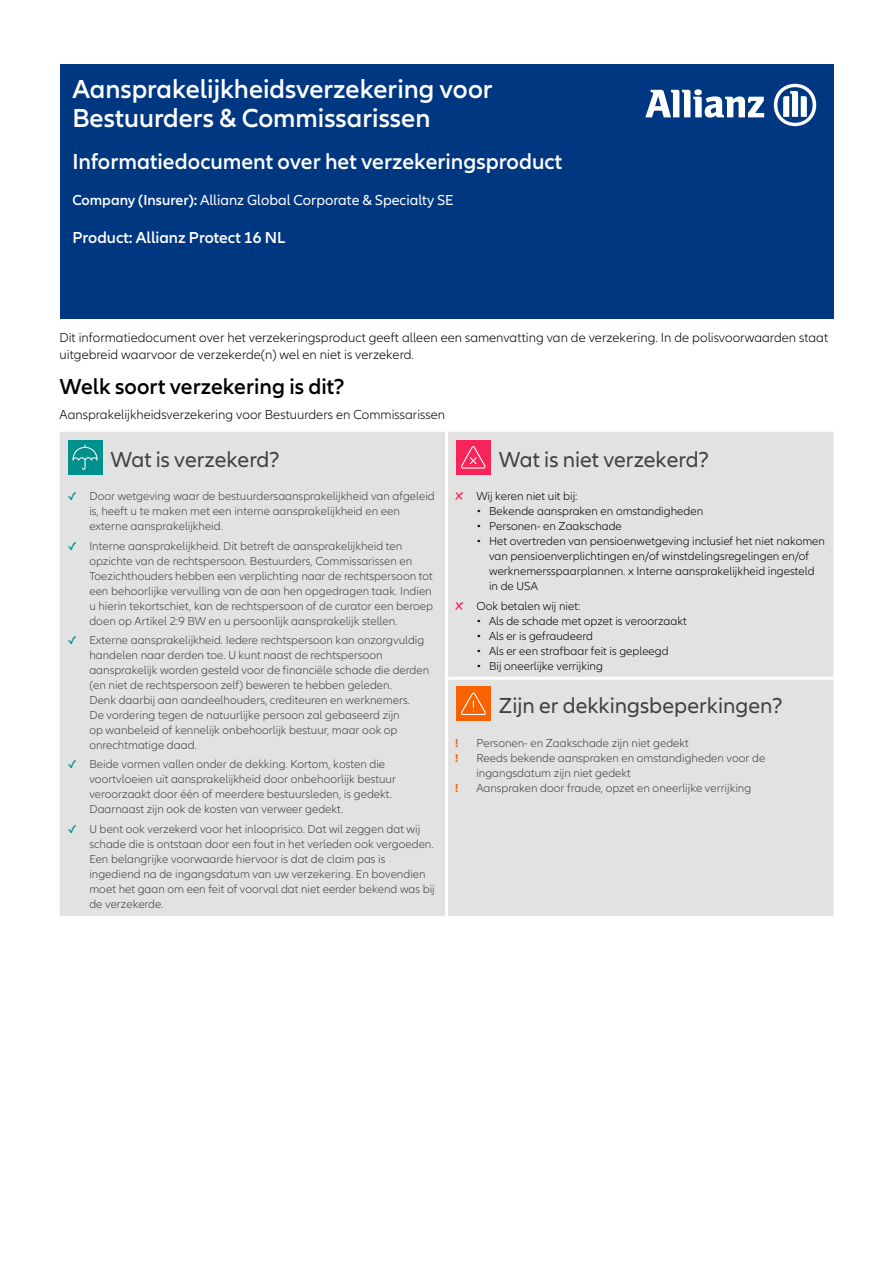
<style>
.page{position:relative;width:893px;height:1263px;background:#fff}
.page>*{position:absolute;margin:0;border:0;box-sizing:border-box;transform-origin:0 0}
.t1{font:600 27px/29.2px "Allianz Neo";color:#fff}
.t2{font:22.5px "Allianz Neo";color:#414141}
.t3{font:600 22.5px "Allianz Neo";color:#fff}
.t4{font:600 22.5px "Allianz Neo";color:#000}
.t5{font:600 16.5px "Allianz Neo";color:#fff}
.t6{font:15px "Allianz Neo";color:#fff}
.t7{font:300 13.5px/16.5px "Allianz Neo";color:#000}
.t8{font:300 12px/15px "Allianz Neo";color:#414141}
.t9{font:300 12px/15px "Allianz Neo";color:#000}
.t10{font:700 12px "Allianz Neo";color:#f86200}
.s1{font-weight:600}
.s2{font-weight:600;color:#00908d}
.s3{font-weight:600;color:#f62459}
</style>
<div class="page">
<div style="left:60px;top:65px;width:773px;height:254px;background:#003781"></div>
<div style="left:60px;top:432px;width:773px;height:484px;background:#e2e2e2"></div>
<hr style="left:445px;top:677px;width:388px;height:3px;background:#fff">
<hr style="left:445px;top:432px;width:3px;height:51px;background:#fff">
<hr style="left:445px;top:483px;width:3px;height:194px;background:#fff">
<hr style="left:445px;top:680px;width:3px;height:49px;background:#fff">
<hr style="left:445px;top:729px;width:3px;height:187px;background:#fff">
<div style="left:68px;top:440px;width:34px;height:34px;background:#00908d"></div>
<svg style="left:72px;top:445px;width:26px;height:25px"></svg>
<div style="left:456px;top:440px;width:34px;height:34px;background:#f62459"></div>
<svg style="left:461px;top:446px;width:25px;height:23px"></svg>
<div style="left:456px;top:687px;width:34px;height:34px;background:#f86200"></div>
<svg style="left:461px;top:692px;width:25px;height:23px"></svg>
<svg style="left:645px;top:89px;width:119px;height:29px"></svg>
<svg style="left:774px;top:84px;width:42px;height:42px"></svg>
<h1 class="t1" style="left:72px;top:75px;width:422px">Aansprakelijkheidsverzekering voor<br>Bestuurders &amp; Commissarissen</h1>
<h2 class="t3" style="left:72px;top:149px;width:491px">Informatiedocument over het verzekeringsproduct</h2>
<p class="t6" style="left:72px;top:191px;width:383px"><span class="s1">Company (Insurer):</span> Allianz Global Corporate &amp; Specialty SE</p>
<h3 class="t5" style="left:72px;top:228px;width:214px">Product: Allianz Protect 16 NL</h3>
<p class="t7" style="left:60px;top:330px;width:770px">Dit informatiedocument over het verzekeringsproduct geeft alleen een samenvatting van de verzekering. In de polisvoorwaarden staat uitgebreid waarvoor de verzekerde(n) wel en niet is verzekerd.</p>
<h2 class="t4" style="left:60px;top:374px;width:287px">Welk soort verzekering is dit?</h2>
<p class="t7" style="left:60px;top:407px;width:387px">Aansprakelijkheidsverzekering voor Bestuurders en Commissarissen</p>
<h2 class="t2" style="left:110px;top:446px;width:171px">Wat is verzekerd?</h2>
<h2 class="t2" style="left:499px;top:446px;width:211px">Wat is niet verzekerd?</h2>
<p class="t8" style="left:89px;top:489px;width:347px;text-indent:-21px"><span class="s2">✓</span> Door wetgeving waar de bestuurdersaansprakelijkheid van afgeleid is, heeft u te maken met een interne aansprakelijkheid en een externe aansprakelijkheid.</p>
<p class="t8" style="left:89px;top:539px;width:345px;text-indent:-21px"><span class="s2">✓</span> Interne aansprakelijkheid. Dit betreft de aansprakelijkheid ten opzichte van de rechtspersoon. Bestuurders, Commissarissen en Toezichthouders hebben een verplichting naar de rechtspersoon tot een behoorlijke vervulling van de aan hen opgedragen taak. Indien u hierin tekortschiet, kan de rechtspersoon of de curator een beroep doen op Artikel 2:9 BW en u persoonlijk aansprakelijk stellen.</p>
<p class="t8" style="left:89px;top:633px;width:341px;text-indent:-21px"><span class="s2">✓</span> Externe aansprakelijkheid. Iedere rechtspersoon kan onzorgvuldig handelen naar derden toe. U kunt naast de rechtspersoon aansprakelijk worden gesteld voor de financiële schade die derden (en niet de rechtspersoon zelf) beweren te hebben geleden.<br>Denk daarbij aan aandeelhouders, crediteuren en werknemers.<br>De vordering tegen de natuurlijke persoon zal gebaseerd zijn<br>op wanbeleid of kennelijk onbehoorlijk bestuur, maar ook op onrechtmatige daad.</p>
<p class="t8" style="left:89px;top:757px;width:308px;text-indent:-21px"><span class="s2">✓</span> Beide vormen vallen onder de dekking. Kortom, kosten die voortvloeien uit aansprakelijkheid door onbehoorlijk bestuur veroorzaakt door één of meerdere bestuursleden, is gedekt.<br>Daarnaast zijn ook de kosten van verweer gedekt.</p>
<p class="t8" style="left:89px;top:821px;width:347px;text-indent:-21px"><span class="s2">✓</span> U bent ook verzekerd voor het inlooprisico. Dat wil zeggen dat wij schade die is ontstaan door een fout in het verleden ook vergoeden.<br>Een belangrijke voorwaarde hiervoor is dat de claim pas is ingediend na de ingangsdatum van uw verzekering. En bovendien moet het gaan om een feit of voorval dat niet eerder bekend was bij de verzekerde.</p>
<p class="t9" style="left:455px;top:489px;width:124px"><span class="s3">✗</span> Wij keren niet uit bij:</p>
<p class="t9" style="left:476px;top:504px;width:228px">• Bekende aanspraken en omstandigheden</p>
<p class="t9" style="left:476px;top:519px;width:147px">• Personen- en Zaakschade</p>
<p class="t9" style="left:489px;top:534px;width:337px;text-indent:-13px">• Het overtreden van pensioenwetgeving inclusief het niet nakomen van pensioenverplichtingen en/of winstdelingsregelingen en/of werknemersspaarplannen. x Interne aansprakelijkheid ingesteld in de USA</p>
<p class="t9" style="left:455px;top:599px;width:127px"><span class="s3">✗</span> Ook betalen wij niet:</p>
<p class="t9" style="left:476px;top:614px;width:212px">• Als de schade met opzet is veroorzaakt</p>
<p class="t9" style="left:476px;top:629px;width:118px">• Als er is gefraudeerd</p>
<p class="t9" style="left:476px;top:644px;width:194px">• Als er een strafbaar feit is gepleegd</p>
<p class="t9" style="left:476px;top:659px;width:128px">• Bij oneerlijke verrijking</p>
<h2 class="t2" style="left:499px;top:693px;width:285px">Zijn er dekkingsbeperkingen?</h2>
<p class="t10" style="left:455px;top:736px;width:5px">!</p>
<p class="t8" style="left:476px;top:736px;width:214px">Personen- en Zaakschade zijn niet gedekt</p>
<p class="t10" style="left:455px;top:751px;width:5px">!</p>
<p class="t8" style="left:476px;top:751px;width:291px">Reeds bekende aanspraken en omstandigheden voor de ingangsdatum zijn niet gedekt</p>
<p class="t10" style="left:455px;top:781px;width:5px">!</p>
<p class="t8" style="left:476px;top:781px;width:276px">Aanspraken door fraude, opzet en oneerlijke verrijking</p>
</div>
